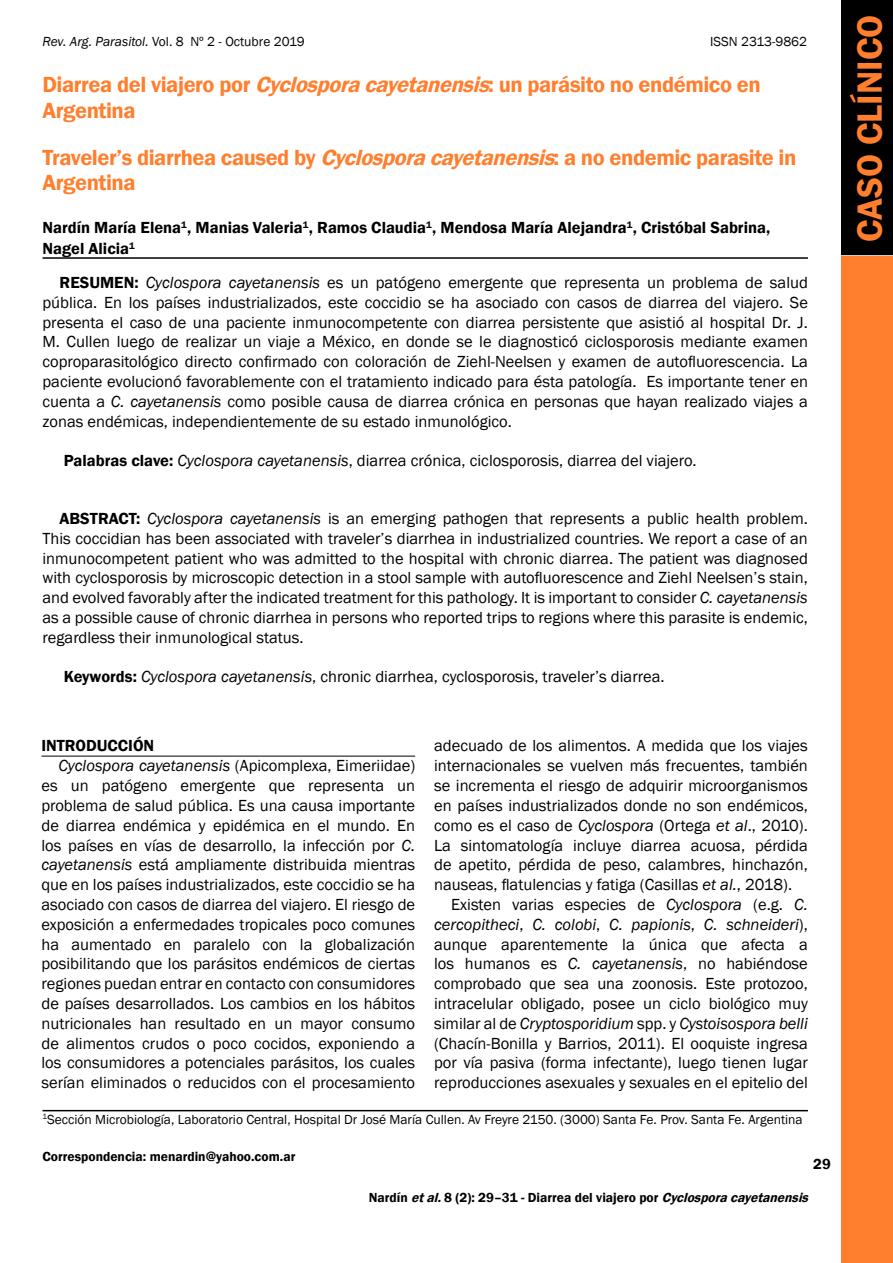
<style>
.page{position:relative;width:893px;height:1263px;background:#fff}
.page>*{position:absolute;margin:0;border:0;box-sizing:border-box;transform-origin:0 0}
.t1{font:600 36px "Franklin Gothic";color:#ff7f2f}
.t2{font:600 22.5px/25.5px "Franklin Gothic";letter-spacing:-.02em;color:#ff7f2f}
.t3{font:16.5px/19.8px "Franklin Gothic";color:#000;text-align:justify}
.t4{font:600 16.5px/21px "Franklin Gothic";color:#000}
.t5{font:italic 16.5px "Franklin Gothic";color:#000}
.t6{font:600 15px "Franklin Gothic";color:#000}
.t7{font:13.5px "Franklin Gothic";color:#000}
.t8{font:600 13.5px "Franklin Gothic";color:#000}
.s1{font-style:italic}
.s2{font-weight:600}
.s3{font-style:normal}
</style>
<div class="page">
<div style="left:842px;top:0;width:51px;height:1263px;background:#ff7f2f"></div>
<div style="left:842px;top:0;width:51px;height:254px;background:#000"></div>
<hr style="left:43px;top:1110px;width:765px;height:1px;background:#000">
<hr style="left:41px;top:756px;width:374px;height:1px;background:#000">
<hr style="left:43px;top:257px;width:765px;height:2px;background:#000">
<p class="t7" style="left:43px;top:33px;width:264px"><span class="s1">Rev. Arg. Parasitol.</span> Vol. 8 Nº 2 - Octubre 2019</p>
<p class="t7" style="left:710px;top:33px;width:98px">ISSN 2313-9862</p>
<h2 class="t2" style="left:43px;top:72px;width:720px">Diarrea del viajero por <span class="s1">Cyclosporacayetanensis</span>: un parásito no endémico en<br>Argentina</h2>
<h2 class="t2" style="left:43px;top:145px;width:755px">Traveler’s diarrhea caused by <span class="s1">Cyclosporacayetanensis</span>: a no endemic parasite in<br>Argentina</h2>
<p class="t4" style="left:43px;top:217px;width:729px">Nardín María Elena<sup>1</sup>, Manias Valeria<sup>1</sup>, Ramos Claudia<sup>1</sup>, Mendosa María Alejandra<sup>1</sup>, Cristóbal Sabrina,<br>Nagel Alicia<sup>1</sup></p>
<p class="t3" style="left:42px;top:273px;width:767px;text-indent:17px"><span class="s2">RESUMEN:</span> <span class="s1">Cyclospora cayetanensis</span> es un patógeno emergente que representa un problema de salud pública. En los países industrializados, este coccidio se ha asociado con casos de diarrea del viajero. Se presenta el caso de una paciente inmunocompetente con diarrea persistente que asistió al hospital Dr. J.<br>M. Cullen luego de realizar un viaje a México, en donde se le diagnosticó ciclosporosis mediante examen coproparasitológico directo confirmado con coloración de Ziehl-Neelsen y examen de autofluorescencia. La paciente evolucionó favorablemente con el tratamiento indicado para ésta patología. Es importante tener en cuenta a <span class="s1">C. cayetanensis</span> como posible causa de diarrea crónica en personas que hayan realizado viajes a zonas endémicas, independientemente de su estado inmunológico.</p>
<p class="t3" style="left:64px;top:451px;width:634px"><span class="s2">Palabras clave:</span> <span class="s1">Cyclospora cayetanensis</span>, diarrea crónica, ciclosporosis, diarrea del viajero.</p>
<p class="t3" style="left:42px;top:509px;width:767px;text-indent:17px"><span class="s2">ABSTRACT:</span> <span class="s1">Cyclospora cayetanensis</span> is an emerging pathogen that represents a public health problem.<br>This coccidian has been associated with traveler’s diarrhea in industrialized countries. We report a case of an inmunocompetent patient who was admitted to the hospital with chronic diarrea. The patient was diagnosed with cyclosporosis by microscopic detection in a stool sample with autofluorescence and Ziehl Neelsen’s stain, and evolved favorably after the indicated treatment for this pathology. It is important to consider <span class="s1">C. cayetanensis </span>as a possible cause of chronic diarrhea in persons who reported trips to regions where this parasite is endemic, regardless their inmunological status.</p>
<p class="t3" style="left:64px;top:667px;width:602px"><span class="s2">Keywords:</span> <span class="s1">Cyclospora cayetanensis</span>, chronic diarrhea, cyclosporosis, traveler’s diarrea.</p>
<h1 class="t1" style="left:847px;top:242px;width:229px;rotate:-90deg">CASO CLÍNICO</h1>
<p class="t4" style="left:41px;top:736px;width:114px">INTRODUCCIÓN</p>
<p class="t3" style="left:58px;top:756px;width:358px"><span class="s1">Cyclospora cayetanensis</span> (Apicomplexa, Eimeriidae)</p>
<p class="t3" style="left:41px;top:776px;width:375px">es un patógeno emergente que representa un</p>
<p class="t3" style="left:41px;top:796px;width:375px">problema de salud pública. Es una causa importante</p>
<p class="t3" style="left:41px;top:816px;width:375px">de diarrea endémica y epidémica en el mundo. En</p>
<p class="t3" style="left:41px;top:835px;width:375px">los países en vías de desarrollo, la infección por <span class="s1">C.</span></p>
<p class="t3" style="left:41px;top:855px;width:375px"><span class="s1">cayetanensis</span> está ampliamente distribuida mientras</p>
<p class="t3" style="left:41px;top:875px;width:375px">que en los países industrializados, este coccidio se ha</p>
<p class="t3" style="left:41px;top:895px;width:375px">asociado con casos de diarrea del viajero. El riesgo de</p>
<p class="t3" style="left:41px;top:915px;width:375px">exposición a enfermedades tropicales poco comunes</p>
<p class="t3" style="left:41px;top:934px;width:375px">ha aumentado en paralelo con la globalización</p>
<p class="t3" style="left:41px;top:954px;width:375px">posibilitando que los parásitos endémicos de ciertas</p>
<p class="t3" style="left:41px;top:974px;width:375px">regiones puedan entrar en contacto con consumidores</p>
<p class="t3" style="left:41px;top:994px;width:375px">de países desarrollados. Los cambios en los hábitos</p>
<p class="t3" style="left:41px;top:1014px;width:375px">nutricionales han resultado en un mayor consumo</p>
<p class="t3" style="left:41px;top:1033px;width:375px">de alimentos crudos o poco cocidos, exponiendo a</p>
<p class="t3" style="left:41px;top:1053px;width:375px">los consumidores a potenciales parásitos, los cuales</p>
<p class="t3" style="left:41px;top:1073px;width:375px">serían eliminados o reducidos con el procesamiento</p>
<p class="t3" style="left:434px;top:736px;width:375px">adecuado de los alimentos. A medida que los viajes</p>
<p class="t3" style="left:434px;top:756px;width:375px">internacionales se vuelven más frecuentes, también</p>
<p class="t3" style="left:434px;top:776px;width:375px">se incrementa el riesgo de adquirir microorganismos</p>
<p class="t3" style="left:434px;top:796px;width:375px">en países industrializados donde no son endémicos,</p>
<p class="t3" style="left:434px;top:816px;width:375px">como es el caso de <span class="s1">Cyclospora</span> (Ortega <span class="s1">et al</span>., 2010).</p>
<p class="t3" style="left:434px;top:835px;width:375px">La sintomatología incluye diarrea acuosa, pérdida</p>
<p class="t3" style="left:434px;top:855px;width:375px">de apetito, pérdida de peso, calambres, hinchazón,</p>
<p class="t3" style="left:434px;top:875px;width:359px">nauseas, flatulencias y fatiga (Casillas <span class="s1">et al.</span>, 2018).</p>
<p class="t3" style="left:451px;top:895px;width:358px">Existen varias especies de <span class="s1">Cyclospora</span> (e.g. <span class="s1">C.</span></p>
<p class="t5" style="left:434px;top:914px;width:375px">cercopitheci<span class="s3">,</span> C. colobi<span class="s3">,</span> C. papionis<span class="s3">,</span> C. schneideri<span class="s3">),</span></p>
<p class="t3" style="left:434px;top:934px;width:375px">aunque aparentemente la única que afecta a</p>
<p class="t3" style="left:434px;top:954px;width:375px">los humanos es <span class="s1">C. cayetanensis</span>, no habiéndose</p>
<p class="t3" style="left:434px;top:974px;width:375px">comprobado que sea una zoonosis. Este protozoo,</p>
<p class="t3" style="left:434px;top:994px;width:375px">intracelular obligado, posee un ciclo biológico muy</p>
<p class="t5" style="left:434px;top:1013px;width:375px"><span class="s3">similar al de</span> Cryptosporidium <span class="s3">spp. y</span> Cystoisospora belli</p>
<p class="t3" style="left:434px;top:1033px;width:375px">(Chacín-Bonilla y Barrios, 2011). El ooquiste ingresa</p>
<p class="t3" style="left:434px;top:1053px;width:375px">por vía pasiva (forma infectante), luego tienen lugar</p>
<p class="t3" style="left:434px;top:1073px;width:375px">reproducciones asexuales y sexuales en el epitelio del</p>
<p class="t7" style="left:43px;top:1111px;width:762px"><sup>1</sup>Sección Microbiología, Laboratorio Central, Hospital Dr José María Cullen. Av Freyre 2150. (3000) Santa Fe. Prov. Santa Fe. Argentina</p>
<p class="t8" style="left:43px;top:1148px;width:254px">Correspondencia: menardin@yahoo.com.ar</p>
<p class="t6" style="left:813px;top:1155px;width:19px">29</p>
<p class="t8" style="left:369px;top:1189px;width:445px">Nardín <span class="s1">etal.</span>8 (2): 29–31 - Diarrea del viajero por <span class="s1">Cyclosporacayetanensis</span></p>
</div>
